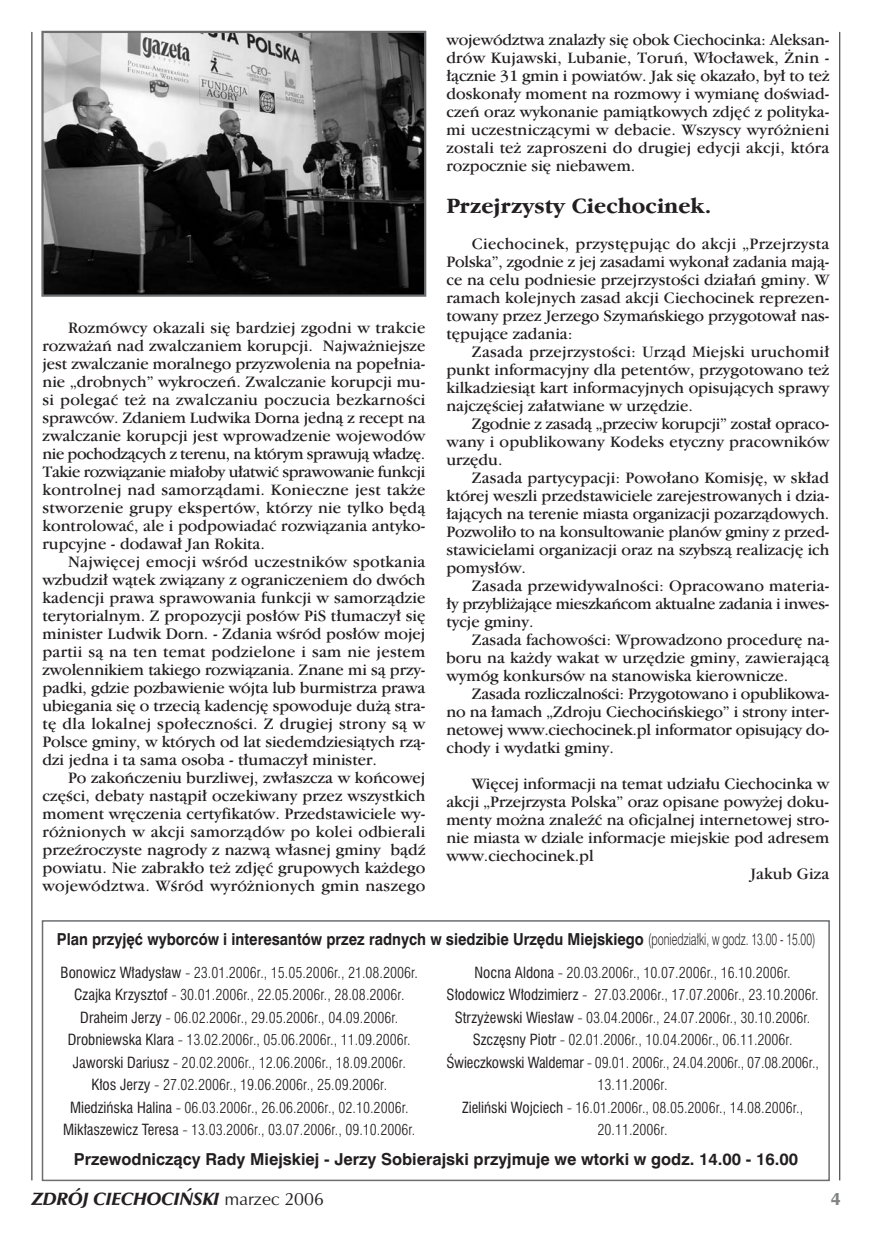
<style>
.page{position:relative;width:873px;height:1235px;background:#fff}
.page>*{position:absolute;margin:0;border:0;box-sizing:border-box;transform-origin:0 0}
.t1{font:700 22.5px "Garamond ITCPL";color:#231f20}
.t2{font:italic 900 18px "Zapf Humanist 601 PL";color:#231f20}
.t3{font:900 18px "Zapf Humanist 601 PL";color:#808284}
.t4{font:16.5px/18px "Garamond ITCPL";color:#231f20;text-align:justify}
.t5{font:700 16.5px "Swiss 721 PL";color:#231f20;scale:.9 1}
.t6{font:700 16.5px "Swiss 721 PL";color:#231f20}
.t7{font:300 condensed 15px/22.5px "Swiss 721 PL";color:#231f20;text-align:center}
.s1{font-weight:300}
.s2{font-weight:400}
.s3{font-weight:400;font-style:normal}
</style>
<div class="page">
<div style="left:42px;top:920px;width:788px;height:261px;background:#fff;border:2px solid #6c6e70"></div>
<hr style="left:32px;top:32px;width:1px;height:1148px;background:#231f20">
<hr style="left:840px;top:32px;width:1px;height:1148px;background:#231f20">
<img style="left:44px;top:34px;width:379px;height:260px">
<div style="left:41px;top:31px;width:385px;height:266px;border:2px solid #6c6e70"></div>
<p class="t4" style="left:43px;top:320px;width:384px;text-indent:26px">Rozmówcy okazali si´ bardziej zgodni w trakcie rozwa˝aƒ nad zwalczaniem korupcji. Najwa˝niejsze jest zwalczanie moralnego przyzwolenia na pope∏nia&shy;nie „drobnych” wykroczeƒ. Zwalczanie korupcji mu&shy;si polegaç te˝ na zwalczaniu poczucia bezkarnoÊci sprawców. Zdaniem Ludwika Dorna jednà z recept na zwalczanie korupcji jest wprowadzenie wojewodów nie pochodzàcych z terenu, na którym sprawujà w∏adz´.<br>Takie rozwiàzanie mia∏oby u∏atwiç sprawowanie funkcji kontrolnej nad samorzàdami. Konieczne jest tak˝e stworzenie grupy ekspertów, którzy nie tylko b´dà kontrolowaç, ale i podpowiadaç rozwiàzania antyko&shy;rupcyjne - dodawa∏ Jan Rokita.</p>
<p class="t4" style="left:43px;top:554px;width:384px;text-indent:26px">Najwi´cej emocji wÊród uczestników spotkania wzbudzi∏ wàtek zwiàzany z ograniczeniem do dwóch kadencji prawa sprawowania funkcji w samorzàdzie terytorialnym. Z propozycji pos∏ów PiS t∏umaczy∏ si´ minister Ludwik Dorn. - Zdania wÊród pos∏ów mojej partii sà na ten temat podzielone i sam nie jestem zwolennikiem takiego rozwiàzania. Znane mi sà przy&shy;padki, gdzie pozbawienie wójta lub burmistrza prawa ubiegania si´ o trzecià kadencj´ spowoduje du˝à stra&shy;t´ dla lokalnej spo∏ecznoÊci. Z drugiej strony sà w Polsce gminy, w których od lat siedemdziesiàtych rzà&shy;dzi jedna i ta sama osoba - t∏umaczy∏ minister.</p>
<p class="t4" style="left:43px;top:770px;width:384px;text-indent:26px">Po zakoƒczeniu burzliwej, zw∏aszcza w koƒcowej cz´Êci, debaty nastàpi∏ oczekiwany przez wszystkich moment wr´czenia certyfikatów. Przedstawiciele wy&shy;ró˝nionych w akcji samorzàdów po kolei odbierali przeêroczyste nagrody z nazwà w∏asnej gminy bàdê powiatu. Nie zabrak∏o te˝ zdj´ç grupowych ka˝dego województwa. WÊród wyró˝nionych gmin naszego</p>
<p class="t4" style="left:446px;top:32px;width:384px">województwa znalaz∏y si´ obok Ciechocinka: Aleksan&shy;drów Kujawski, Lubanie, Toruƒ, W∏oc∏awek, ˚nin - ∏àcznie 31 gmin i powiatów. Jak si´ okaza∏o, by∏ to te˝ doskona∏y moment na rozmowy i wymian´ doÊwiad&shy;czeƒ oraz wykonanie pamiàtkowych zdj´ç z polityka&shy;mi uczestniczàcymi w debacie. Wszyscy wyró˝nieni zostali te˝ zaproszeni do drugiej edycji akcji, która rozpocznie si´ niebawem.</p>
<h1 class="t1" style="left:446px;top:197px;width:266px">Przejrzysty Ciechocinek.</h1>
<p class="t4" style="left:446px;top:236px;width:384px;text-indent:26px">Ciechocinek, przyst´pujàc do akcji „Przejrzysta Polska”, zgodnie z jej zasadami wykona∏ zadania majà&shy;ce na celu podniesie przejrzystoÊci dzia∏aƒ gminy. W ramach kolejnych zasad akcji Ciechocinek reprezen&shy;towany przez Jerzego Szymaƒskiego przygotowa∏ nas&shy;t´pujàce zadania:</p>
<p class="t4" style="left:446px;top:344px;width:384px;text-indent:26px">Zasada przejrzystoÊci: Urzàd Miejski uruchomi∏ punkt informacyjny dla petentów, przygotowano te˝ kilkadziesiàt kart informacyjnych opisujàcych sprawy najcz´Êciej za∏atwiane w urz´dzie.</p>
<p class="t4" style="left:446px;top:416px;width:384px;text-indent:26px">Zgodnie z zasadà „przeciw korupcji” zosta∏ opraco&shy;wany i opublikowany Kodeks etyczny pracowników urz´du.</p>
<p class="t4" style="left:446px;top:470px;width:384px;text-indent:26px">Zasada partycypacji: Powo∏ano Komisj´, w sk∏ad której weszli przedstawiciele zarejestrowanych i dzia-∏ajàcych na terenie miasta organizacji pozarzàdowych.<br>Pozwoli∏o to na konsultowanie planów gminy z przed&shy;stawicielami organizacji oraz na szybszà realizacj´ ich pomys∏ów.</p>
<p class="t4" style="left:446px;top:578px;width:384px;text-indent:26px">Zasada przewidywalnoÊci: Opracowano materia-∏y przybli˝ajàce mieszkaƒcom aktualne zadania i inwes&shy;tycje gminy.</p>
<p class="t4" style="left:446px;top:632px;width:384px;text-indent:26px">Zasada fachowoÊci: Wprowadzono procedur´ na&shy;boru na ka˝dy wakat w urz´dzie gminy, zawierajàcà wymóg konkursów na stanowiska kierownicze.</p>
<p class="t4" style="left:446px;top:686px;width:384px;text-indent:26px">Zasada rozliczalnoÊci: Przygotowano i opublikowa&shy;no na ∏amach „Zdroju Ciechociƒskiego” i strony inter&shy;netowej www.ciechocinek.pl informator opisujàcy do&shy;chody i wydatki gminy.</p>
<p class="t4" style="left:472px;top:776px;width:359px">Wi´cej informacji na temat udzia∏u Ciechocinka w</p>
<p class="t4" style="left:446px;top:794px;width:384px">akcji „Przejrzysta Polska” oraz opisane powy˝ej doku-</p>
<p class="t4" style="left:446px;top:812px;width:384px">menty mo˝na znaleêç na oficjalnej internetowej stro-</p>
<p class="t4" style="left:446px;top:830px;width:384px">nie miasta w dziale informacje miejskie pod adresem</p>
<p class="t4" style="left:446px;top:848px;width:149px">www.ciechocinek.pl</p>
<p class="t4" style="left:750px;top:866px;width:80px">Jakub Giza</p>
<p class="t5" style="left:57px;top:930px;width:844px">Plan przyj´ç wyborców i interesantów przez radnych w siedzibie Urz´du Miejskiego <span class="s1">(poniedzia∏ki, w godz. 13.00 - 15.00)</span></p>
<p class="t7" style="left:61px;top:962px;width:359px"><span class="s2">Bonowicz W∏adys∏aw</span> - 23.01.2006r., 15.05.2006r., 21.08.2006r.<br><span class="s2">Czajka Krzysztof</span> - 30.01.2006r., 22.05.2006r., 28.08.2006r.<br><span class="s2">Draheim Jerzy</span> - 06.02.2006r., 29.05.2006r., 04.09.2006r.<br><span class="s2">Drobniewska Klara</span> - 13.02.2006r., 05.06.2006r., 11.09.2006r.<br><span class="s2">Jaworski Dariusz</span> - 20.02.2006r., 12.06.2006r., 18.09.2006r.<br><span class="s2">K∏os Jerzy</span> - 27.02.2006r., 19.06.2006r., 25.09.2006r.<br><span class="s2">Miedziƒska Halina</span> - 06.03.2006r., 26.06.2006r., 02.10.2006r.<br><span class="s2">Mik∏aszewicz Teresa</span> - 13.03.2006r., 03.07.2006r., 09.10.2006r.</p>
<p class="t7" style="left:446px;top:962px;width:374px"><span class="s2">Nocna Aldona</span> - 20.03.2006r., 10.07.2006r., 16.10.2006r.<br><span class="s2">S∏odowicz W∏odzimierz</span> - 27.03.2006r., 17.07.2006r., 23.10.2006r.<br><span class="s2">Strzy˝ewski Wies∏aw</span> - 03.04.2006r., 24.07.2006r., 30.10.2006r.<br><span class="s2">Szcz´sny Piotr</span> - 02.01.2006r., 10.04.2006r., 06.11.2006r.<br><span class="s2">Âwieczkowski Waldemar</span> - 09.01. 2006r., 24.04.2006r., 07.08.2006r., 13.11.2006r.<br><span class="s2">Zieliƒski Wojciech</span> - 16.01.2006r., 08.05.2006r., 14.08.2006r., 20.11.2006r.</p>
<p class="t6" style="left:74px;top:1151px;width:726px">Przewodniczàcy Rady Miejskiej - Jerzy Sobierajski przyjmuje we wtorki w godz. 14.00 - 16.00</p>
<p class="t2" style="left:32px;top:1190px;width:293px">ZDRÓJ CIECHOCI¡SKI <span class="s3">marzec 2006</span></p>
<p class="t3" style="left:831px;top:1190px;width:11px">4</p>
</div>
